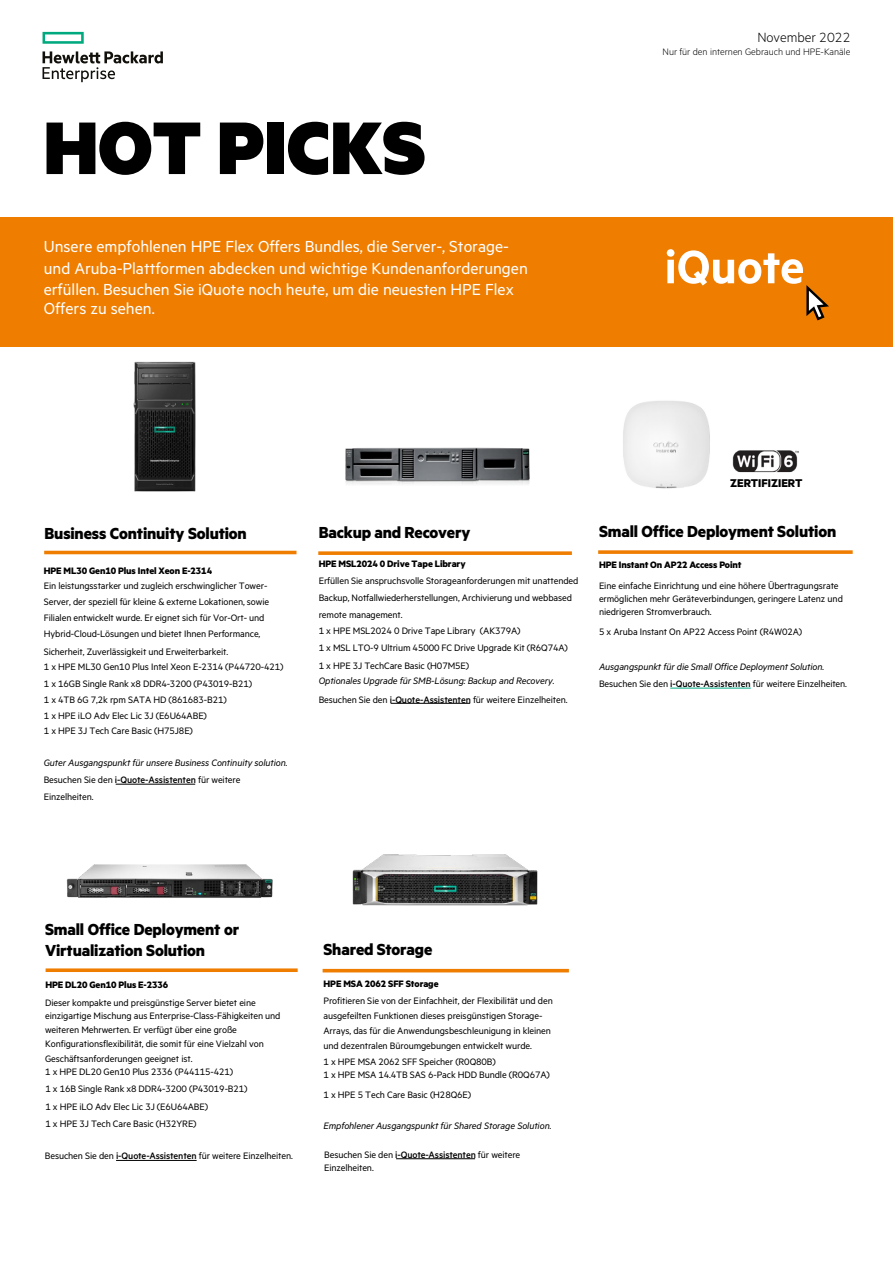
<style>
.page{position:relative;width:893px;height:1263px;background:#fff}
.page>*{position:absolute;margin:0;border:0;box-sizing:border-box;transform-origin:0 0}
.t1{font:900 83.85px "Metric HPE";color:#000}
.t2{font:600 52.65px "Metric HPE";color:#fff}
.t3{font:18px/21.6px "Metric HPE";color:#fff}
.t4{font:700 18px/21px "Metric HPE";letter-spacing:-.01em;color:#000}
.t5{font:300 15px "Metric HPE";color:#000}
.t6{font:700 12.75px "Metric HPE";color:#000}
.t7{font:10.5px/16px "Metric HPE";letter-spacing:-.01em;color:#000}
.t8{font:italic 10.5px/17.4px "Metric HPE";letter-spacing:-.01em;color:#000}
.t9{font:700 10.5px "Metric HPE";letter-spacing:-.01em;color:#000}
.t10{font:300 10.5px "Metric HPE";color:#000}
.s1{font-style:normal}
.s2{font-weight:500;font-style:normal}
.s3{font-weight:500}
</style>
<div class="page">
<div style="left:0;top:217px;width:893px;height:129px;background:#ef7d00"></div>
<hr style="left:116px;top:1160px;width:81px;height:1px;background:#000">
<hr style="left:116px;top:784px;width:79px;height:1px;background:#000">
<hr style="left:396px;top:1158px;width:79px;height:1px;background:#000">
<img style="left:623px;top:401px;width:87px;height:88px">
<hr style="left:670px;top:688px;width:81px;height:1px;background:#00a984">
<svg style="left:598px;top:550px;width:255px;height:4px"></svg>
<img style="left:732px;top:450px;width:67px;height:23px">
<svg style="left:46px;top:968px;width:252px;height:4px"></svg>
<hr style="left:391px;top:703px;width:79px;height:1px;background:#000">
<svg style="left:318px;top:551px;width:254px;height:4px"></svg>
<img style="left:345px;top:447px;width:185px;height:37px">
<hr style="left:323px;top:969px;width:246px;height:3px;background:#ef7d00">
<hr style="left:44px;top:551px;width:252px;height:3px;background:#ef7d00">
<img style="left:352px;top:854px;width:186px;height:52px">
<svg style="left:806px;top:285px;width:23px;height:35px"></svg>
<img style="left:66px;top:864px;width:207px;height:34px">
<img style="left:133px;top:361px;width:63px;height:131px">
<svg style="left:43px;top:32px;width:41px;height:12px"></svg>
<svg style="left:43px;top:51px;width:120px;height:31px"></svg>
<h1 class="t1" style="left:44px;top:95px;width:383px">HOT PICKS</h1>
<h3 class="t3" style="left:44px;top:235px;width:486px">Unsere empfohlenen HPE Flex Offers Bundles, die Server-, Storage&shy;und Aruba-Plattformen abdecken und wichtige Kundenanforderungen erfüllen. Besuchen Sie iQuote noch heute, um die neuesten HPE Flex</h3>
<h3 class="t3" style="left:44px;top:297px;width:112px">Offers zu sehen.</h3>
<h3 class="t5" style="left:757px;top:28px;width:95px">November 2022</h3>
<p class="t10" style="left:662px;top:45px;width:189px">Nur für den internen Gebrauch und HPE-Kanäle</p>
<h2 class="t2" style="left:664px;top:236px;width:141px">iQuote</h2>
<h3 class="t4" style="left:45px;top:522px;width:204px">Business Continuity Solution</h3>
<p class="t9" style="left:44px;top:565px;width:170px">HPE ML30 Gen10 Plus Intel Xeon E-2314</p>
<p class="t7" style="left:44px;top:578px;width:227px">Ein leistungsstarker und zugleich erschwinglicher Tower-Server, der speziell für kleine &amp; externe Lokationen, sowie Filialen entwickelt wurde. Er eignet sich für Vor-Ort- und Hybrid-Cloud-Lösungen und bietet Ihnen Performance,</p>
<p class="t7" style="left:44px;top:644px;width:241px;line-height:14.5px">Sicherheit, Zuverlässigkeit und Erweiterbarkeit.<br>1 x HPE ML30 Gen10 Plus Intel Xeon E-2314 (P44720-421)</p>
<p class="t7" style="left:44px;top:675px;width:210px">1 x 16GB Single Rank x8 DDR4-3200 (P43019-B21)<br>1 x 4TB 6G 7,2k rpm SATA HD (861683-B21)<br>1 x HPE iLO Adv Elec Lic 3J (E6U64ABE)</p>
<p class="t7" style="left:44px;top:722px;width:151px">1 x HPE 3J Tech Care Basic (H75J8E)</p>
<p class="t8" style="left:44px;top:754px;width:245px">Guter Ausgangspunkt für unsere Business Continuity solution.<br><span class="s1">Besuchen Sie den</span> <span class="s2">i-Quote-Assistenten</span> <span class="s1">für weitere</span></p>
<p class="t7" style="left:44px;top:788px;width:51px">Einzelheiten.</p>
<h3 class="t4" style="left:319px;top:522px;width:153px">Backup and Recovery</h3>
<p class="t9" style="left:319px;top:558px;width:148px">HPE MSL2024 0 Drive Tape Library</p>
<p class="t7" style="left:319px;top:572px;width:261px;line-height:16.6px">Erfüllen Sie anspruchsvolle Storageanforderungen mit unattended Backup, Notfallwiederherstellungen, Archivierung und webbased remote management.<br>1 x HPE MSL2024 0 Drive Tape Library (AK379A)<br>1 x MSL LTO-9 Ultrium 45000 FC Drive Upgrade Kit (R6Q74A)</p>
<p class="t7" style="left:319px;top:658px;width:152px">1 x HPE 3J TechCare Basic (H07M5E)</p>
<p class="t8" style="left:319px;top:672px;width:250px;line-height:18.1px">Optionales Upgrade für SMB-Lösung: Backup and Recovery.<br><span class="s1">Besuchen Sie den</span> <span class="s2">i-Quote-Assistenten</span> <span class="s1">für weitere Einzelheiten.</span></p>
<p class="t6" style="left:730px;top:475px;width:74px">ZERTIFIZIERT</p>
<h3 class="t4" style="left:599px;top:520px;width:239px">Small Office Deployment Solution</h3>
<p class="t9" style="left:599px;top:558px;width:144px">HPE Instant On AP22 Access Point</p>
<p class="t7" style="left:599px;top:578px;width:245px;line-height:13.4px">Eine einfache Einrichtung und eine höhere Übertragungsrate ermöglichen mehr Geräteverbindungen, geringere Latenz und niedrigeren Stromverbrauch.</p>
<p class="t7" style="left:599px;top:623px;width:205px">5 x Aruba Instant On AP22 Access Point (R4W02A)</p>
<p class="t8" style="left:599px;top:657px;width:250px">Ausgangspunkt für die Small Office Deployment Solution.<br><span class="s1">Besuchen Sie den</span> <span class="s2">i-Quote-Assistenten</span> <span class="s1">für weitere Einzelheiten.</span></p>
<h3 class="t4" style="left:45px;top:918px;width:196px">Small Office Deployment or<br>Virtualization Solution</h3>
<p class="t9" style="left:45px;top:978px;width:124px">HPE DL20 Gen10 Plus E-2336</p>
<p class="t7" style="left:45px;top:996px;width:237px;line-height:12.6px">Dieser kompakte und preisgünstige Server bietet eine einzigartige Mischung aus Enterprise-Class-Fähigkeiten und</p>
<p class="t7" style="left:45px;top:1022px;width:220px;line-height:14.1px">weiteren Mehrwerten. Er verfügt über eine große<br>Konfigurationsflexibilität, die somit für eine Vielzahl von</p>
<p class="t7" style="left:45px;top:1052px;width:190px;line-height:12.6px">Geschäftsanforderungen geeignet ist.<br>1 x HPE DL20 Gen10 Plus 2336 (P44115-421)</p>
<p class="t7" style="left:45px;top:1079px;width:204px;line-height:17.7px">1 x 16B Single Rank x8 DDR4-3200 (P43019-B21)<br>1 x HPE iLO Adv Elec Lic 3J (E6U64ABE)<br>1 x HPE 3J Tech Care Basic (H32YRE)</p>
<p class="t7" style="left:45px;top:1147px;width:250px">Besuchen Sie den <span class="s3">i-Quote-Assistenten</span> für weitere Einzelheiten.</p>
<h3 class="t4" style="left:323px;top:938px;width:110px">Shared Storage</h3>
<p class="t9" style="left:323px;top:978px;width:117px">HPE MSA 2062 SFF Storage</p>
<p class="t7" style="left:323px;top:993px;width:231px;line-height:14.7px">Profitieren Sie von der Einfachheit, der Flexibilität und den ausgefeilten Funktionen dieses preisgünstigen Storage-Arrays, das für die Anwendungsbeschleunigung in kleinen und dezentralen Büroumgebungen entwickelt wurde.</p>
<p class="t7" style="left:323px;top:1054px;width:228px;line-height:13.2px">1 x HPE MSA 2062 SFF Speicher (R0Q80B)<br>1 x HPE MSA 14.4TB SAS 6-Pack HDD Bundle (R0Q67A)</p>
<p class="t7" style="left:323px;top:1086px;width:149px">1 x HPE 5 Tech Care Basic (H28Q6E)</p>
<p class="t8" style="left:323px;top:1117px;width:229px">Empfohlener Ausgangspunkt für Shared Storage Solution.</p>
<p class="t7" style="left:324px;top:1148px;width:198px;line-height:13.4px">Besuchen Sie den <span class="s3">i-Quote-Assistenten</span> für weitere<br>Einzelheiten.</p>
</div>
